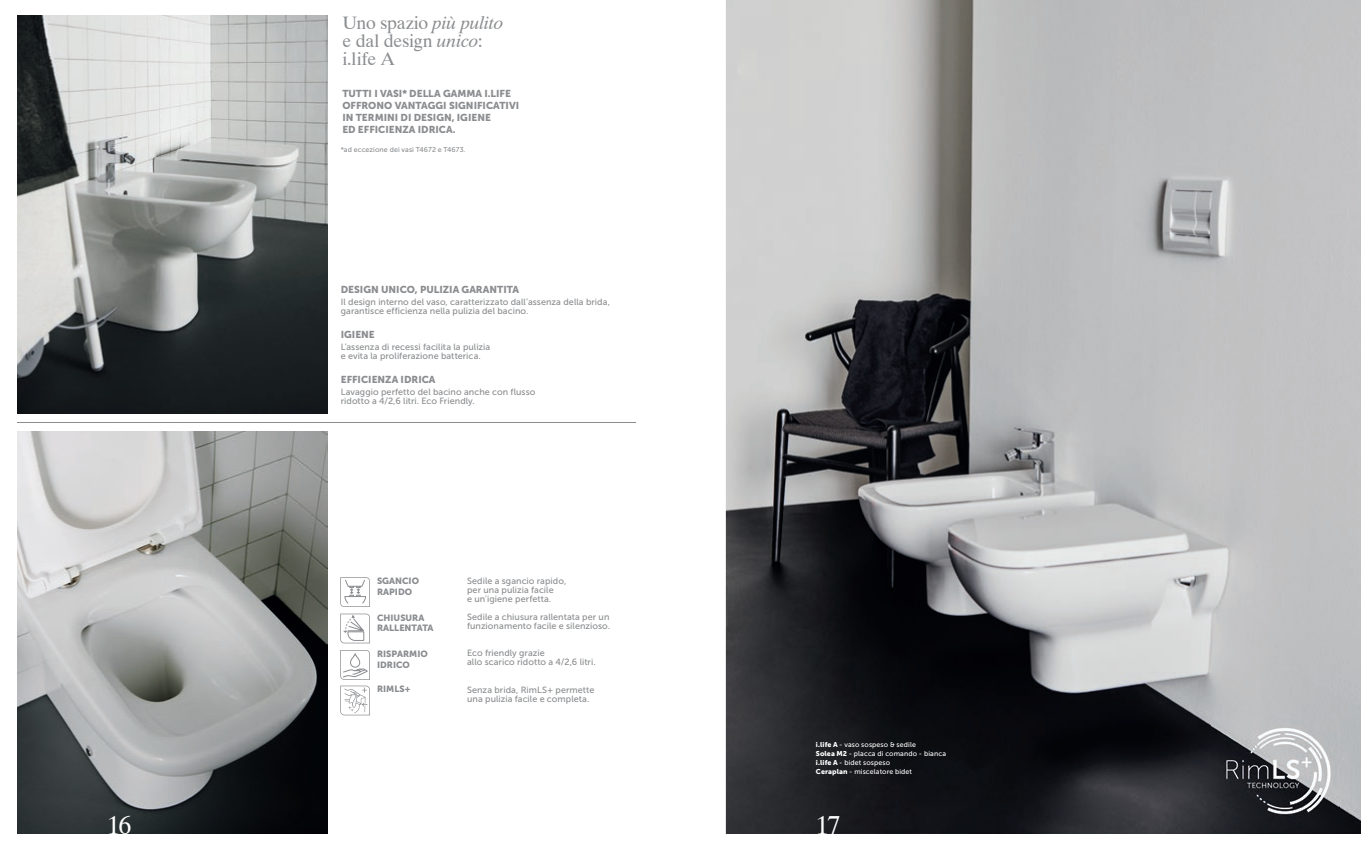
<style>
.page{position:relative;width:1361px;height:851px;background:#fff}
.page>*{position:absolute;margin:0;border:0;box-sizing:border-box;transform-origin:0 0}
.t1{font:26px "Dutch 801 BT";color:#fff}
.t2{font:18px/18px "Dutch 801 BT";letter-spacing:-.005em;color:#8a8c8f}
.t3{font:10px/12px "Museo Sans 900";color:#8a8c8f}
.t4{font:9px/9px "Museo Sans 500";letter-spacing:.01em;color:#8a8c8f}
.t5{font:9px/10.8px "Museo Sans 900";color:#8a8c8f}
.t6{font:7px/9px "Museo Sans 500";letter-spacing:.02em;color:#fff}
.t7{font:7px "Museo Sans 500";letter-spacing:.02em;color:#8a8c8f}
.s1{font-style:italic}
.s2{font-family:"Museo Sans 900"}
</style>
<div class="page">
<img style="left:17px;top:431px;width:310px;height:402px">
<img style="left:726px;top:0;width:635px;height:833px">
<svg style="left:340px;top:613px;width:30px;height:30px"></svg>
<svg style="left:340px;top:650px;width:30px;height:29px"></svg>
<svg style="left:340px;top:577px;width:30px;height:30px"></svg>
<svg style="left:340px;top:685px;width:30px;height:30px"></svg>
<img style="left:17px;top:16px;width:310px;height:397px">
<hr style="left:17px;top:422px;width:618px;height:1px;background:#8a8c8f">
<img style="left:1211px;top:715px;width:128px;height:111px">
<h1 class="t1" style="left:107px;top:808px;width:26px">16</h1>
<h2 class="t2" style="left:342px;top:14px;width:163px">Uno spazio <span class="s1">più pulito </span>e dal design <span class="s1">unico</span>: i.life A</h2>
<p class="t3" style="left:342px;top:87px;width:178px">TUTTI I VASI* DELLA GAMMA I.LIFE<br>OFFRONO VANTAGGI SIGNIFICATIVI<br>IN TERMINI DI DESIGN, IGIENE<br>ED EFFICIENZA IDRICA.</p>
<p class="t7" style="left:341px;top:146px;width:126px">*ad eccezione dei vasi T4672 e T4673.</p>
<p class="t3" style="left:341px;top:283px;width:180px">DESIGN UNICO, PULIZIA GARANTITA</p>
<p class="t4" style="left:341px;top:297px;width:271px">Il design interno del vaso, caratterizzato dall’assenza della brida, garantisce efficienza nella pulizia del bacino.</p>
<p class="t3" style="left:341px;top:328px;width:36px">IGIENE</p>
<p class="t4" style="left:341px;top:342px;width:151px">L’assenza di recessi facilita la pulizia e evita la proliferazione batterica.</p>
<p class="t3" style="left:341px;top:373px;width:96px">EFFICIENZA IDRICA</p>
<p class="t4" style="left:341px;top:387px;width:196px">Lavaggio perfetto del bacino anche con flusso ridotto a 4/2,6 litri. Eco Friendly.</p>
<p class="t5" style="left:377px;top:575px;width:43px">SGANCIO<br>RAPIDO</p>
<p class="t5" style="left:377px;top:612px;width:58px">CHIUSURA<br>RALLENTATA</p>
<p class="t5" style="left:377px;top:648px;width:52px">RISPARMIO<br>IDRICO</p>
<p class="t5" style="left:377px;top:683px;width:35px">RIMLS+</p>
<p class="t4" style="left:467px;top:576px;width:101px">Sedile a sgancio rapido, per una pulizia facile<br>e un'igiene perfetta.</p>
<p class="t4" style="left:467px;top:612px;width:144px">Sedile a chiusura rallentata per un funzionamento facile e silenzioso.</p>
<p class="t4" style="left:467px;top:648px;width:130px">Eco friendly grazie<br>allo scarico ridotto a 4/2,6 litri.</p>
<p class="t4" style="left:467px;top:684px;width:129px">Senza brida, RimLS+ permette una pulizia facile e completa.</p>
<p class="t6" style="left:816px;top:739px;width:132px"><span class="s2">i.life A</span> - vaso sospeso &amp; sedile<br><span class="s2">Solea M2</span> - placca di comando - bianca <span class="s2">i.life A</span> - bidet sospeso<br><span class="s2">Ceraplan</span> - miscelatore bidet</p>
<h1 class="t1" style="left:816px;top:808px;width:26px">17</h1>
</div>
